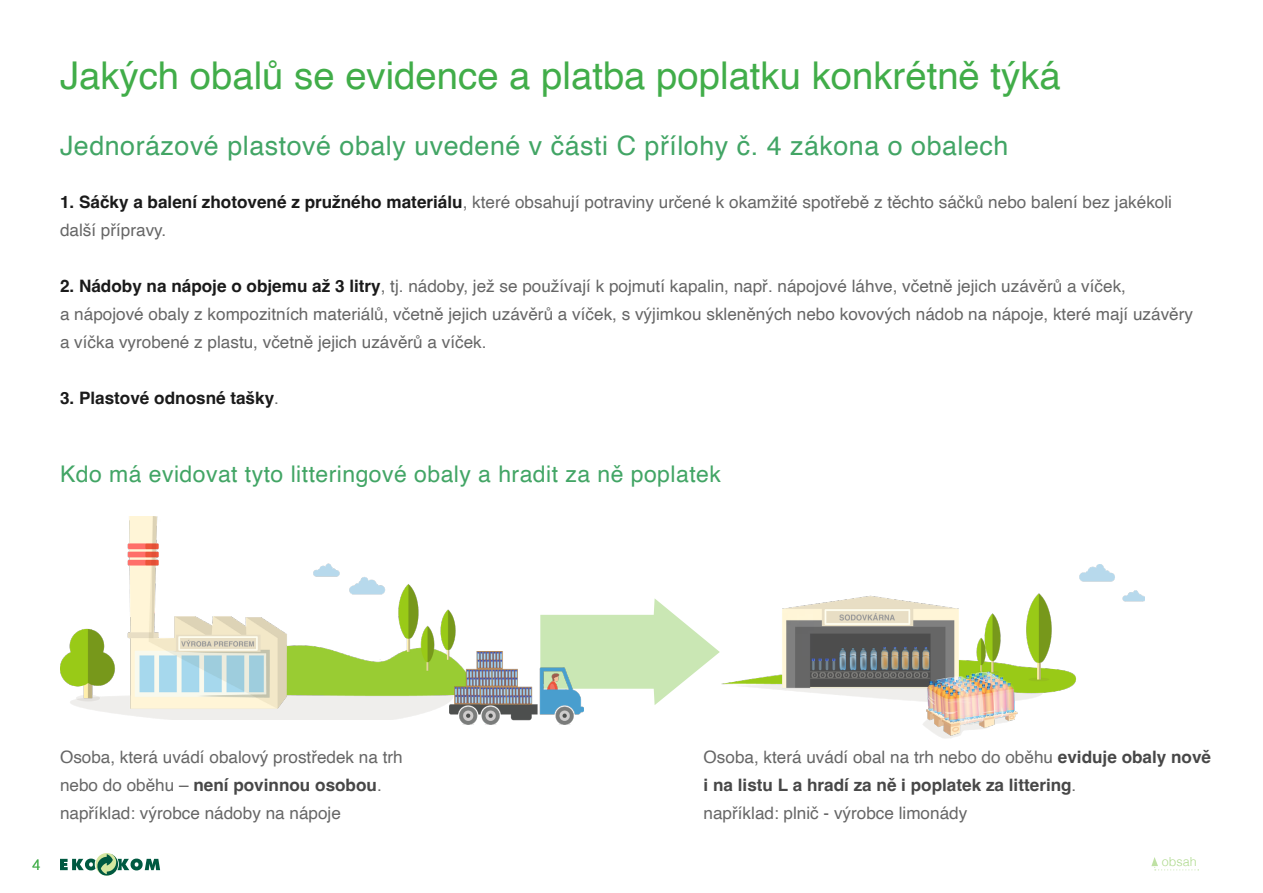
<style>
.page{position:relative;width:1263px;height:893px;background:#fff}
.page>*{position:absolute;margin:0;border:0;box-sizing:border-box;transform-origin:0 0}
.t1{font:38.25px "Helvetica";color:#41ad49}
.t2{font:26.85px "Helvetica";letter-spacing:.02em;color:#42a565}
.t3{font:22.95px "Helvetica";letter-spacing:.02em;color:#42a565}
.t4{font:17.1px/28px "Helvetica";color:#666}
.t5{font:700 17.1px "Helvetica";color:#1a1a1a}
.t6{font:300 15px "Helvetica";color:#41ad49}
.t7{font:300 12.6px "Helvetica";color:#afda8e}
.s1{font-weight:700;color:#1a1a1a}
.s2{font-weight:400;color:#666}
.s3{font-weight:700;color:#474747}
</style>
<div class="page">
<svg style="left:60px;top:854px;width:100px;height:21px"></svg>
<svg style="left:540px;top:598px;width:180px;height:107px"></svg>
<img style="left:60px;top:516px;width:396px;height:203px">
<img style="left:450px;top:652px;width:134px;height:73px">
<img style="left:722px;top:564px;width:422px;height:175px">
<svg style="left:1151px;top:857px;width:48px;height:13px"></svg>
<h1 class="t1" style="left:60px;top:46px;width:1002px">Jakých obalů se evidence a platba poplatku konkrétně týká</h1>
<h2 class="t2" style="left:60px;top:125px;width:950px">Jednorázové plastové obaly uvedené v části C přílohy č. 4 zákona o obalech</h2>
<p class="t4" style="left:60px;top:188px;width:1113px"><span class="s1">1. Sáčky a balení zhotovené z pružného materiálu</span>, které obsahují potraviny určené k okamžité spotřebě z těchto sáčků nebo balení bez jakékoli další přípravy.</p>
<p class="t4" style="left:60px;top:272px;width:1134px"><span class="s1">2. Nádoby na nápoje o objemu až 3 litry</span>, tj. nádoby, jež se používají k pojmutí kapalin, např. nápojové láhve, včetně jejich uzávěrů a víček,<br>a nápojové obaly z kompozitních materiálů, včetně jejich uzávěrů a víček, s výjimkou skleněných nebo kovových nádob na nápoje, které mají uzávěry a víčka vyrobené z plastu, včetně jejich uzávěrů a víček.</p>
<p class="t5" style="left:60px;top:388px;width:220px">3. Plastové odnosné tašky<span class="s2">.</span></p>
<h3 class="t3" style="left:60px;top:456px;width:662px">Kdo má evidovat tyto litteringové obaly a hradit za ně poplatek</h3>
<p class="t4" style="left:60px;top:743px;width:344px">Osoba, která uvádí obalový prostředek na trh nebo do oběhu – <span class="s3">není povinnou osobou</span>. například: výrobce nádoby na nápoje</p>
<p class="t4" style="left:704px;top:743px;width:509px">Osoba, která uvádí obal na trh nebo do oběhu <span class="s3">eviduje obaly nově i na listu L a hradí za ně i poplatek za littering</span>.<br>například: plnič - výrobce limonády</p>
<p class="t6" style="left:32px;top:852px;width:10px">4</p>
<p class="t7" style="left:1162px;top:851px;width:36px">obsah</p>
</div>
